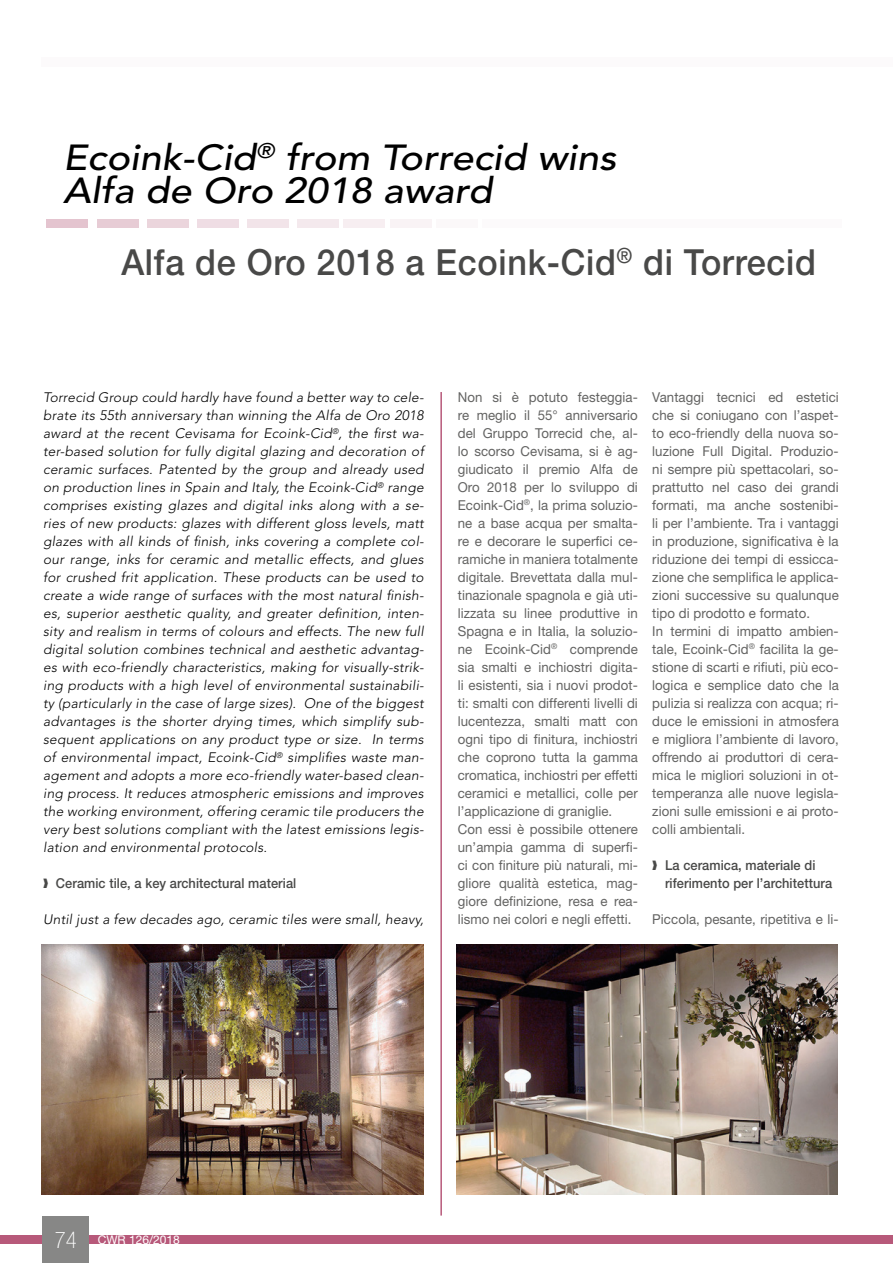
<style>
.page{position:relative;width:893px;height:1263px;background:#fff}
.page>*{position:absolute;margin:0;border:0;box-sizing:border-box;transform-origin:0 0}
.titolo_articolo_ENG{font:italic 500 36px "Avenir LT Std";color:#000;scale:1.1 1}
.titolo_articolo_ITA{font:500 36px "Helvetica Neue LT Std";letter-spacing:.02em;color:#494948;scale:.95 1}
.t1{font:100 condensed 22.95px "Helvetica Neue LT Std";color:#fff}
.testo_ITA{font:13.65px/18px "Helvetica Neue LT Std";letter-spacing:.005em;color:#636362;text-align:justify}
.testo_ENG{font:italic 300 13.65px/18px "Avenir LT Std";letter-spacing:.015em;color:#000;text-align:justify}
.t2{font:500 13.65px/18px "Helvetica Neue LT Std";letter-spacing:.005em;color:#494948;scale:.94 1}
.t3{font:12px "Helvetica Neue LT Std";color:#fff}
</style>
<div class="page">
<hr style="left:440px;top:392px;width:2px;height:823px;background:#b7597a">
<div style="left:0;top:1235px;width:893px;height:9px;background:#b7597a"></div>
<div style="left:43px;top:1216px;width:46px;height:47px;background:#878786"></div>
<div style="left:46px;top:219px;width:42px;height:9px;background:#e4c4cf"></div>
<div style="left:97px;top:219px;width:41px;height:9px;background:#e7ccd5"></div>
<div style="left:147px;top:219px;width:42px;height:9px;background:#ebd5dc"></div>
<div style="left:197px;top:219px;width:42px;height:9px;background:#efdde4"></div>
<div style="left:247px;top:219px;width:42px;height:9px;background:#f2e4e9"></div>
<div style="left:298px;top:219px;width:41px;height:9px;background:#f4e9ed"></div>
<div style="left:344px;top:219px;width:41px;height:9px;background:#f7eef1"></div>
<div style="left:390px;top:219px;width:41px;height:9px;background:#f9f3f5"></div>
<div style="left:436px;top:219px;width:41px;height:9px;background:#fbf8f9"></div>
<div style="left:482px;top:219px;width:360px;height:9px;background:#fcfafb"></div>
<div style="left:42px;top:57px;width:851px;height:10px;background:#fcfafb"></div>
<img style="left:42px;top:944px;width:381px;height:251px">
<img style="left:457px;top:944px;width:381px;height:251px">
<p class="titolo_articolo_ENG" style="left:63px;top:137px;width:504px">Ecoink-Cid<sup>®</sup> from Torrecid wins</p>
<p class="titolo_articolo_ENG" style="left:63px;top:170px;width:392px">Alfa de Oro 2018 award</p>
<p class="titolo_articolo_ITA" style="left:121px;top:241px;width:733px">Alfa de Oro 2018 a Ecoink-Cid<sup>®</sup> di Torrecid</p>
<p class="testo_ENG" style="left:43px;top:389px;width:382px">Torrecid Group could hardly have found a better way to cele&shy;brate its 55th anniversary than winning the Alfa de Oro 2018 award at the recent Cevisama for Ecoink-Cid<sup>®</sup>, the first wa&shy;ter-based solution for fully digital glazing and decoration of ceramic surfaces. Patented by the group and already used on production lines in Spain and Italy, the Ecoink-Cid<sup>®</sup> range comprises existing glazes and digital inks along with a se&shy;ries of new products: glazes with different gloss levels, matt glazes with all kinds of finish, inks covering a complete col&shy;our range, inks for ceramic and metallic effects, and glues for crushed frit application. These products can be used to create a wide range of surfaces with the most natural finish&shy;es, superior aesthetic quality, and greater definition, inten&shy;sity and realism in terms of colours and effects. The new full digital solution combines technical and aesthetic advantag&shy;es with eco-friendly characteristics, making for visually-strik&shy;ing products with a high level of environmental sustainabili&shy;ty (particularly in the case of large sizes). One of the biggest advantages is the shorter drying times, which simplify sub&shy;sequent applications on any product type or size. In terms of environmental impact, Ecoink-Cid<sup>®</sup> simplifies waste man&shy;agement and adopts a more eco-friendly water-based clean&shy;ing process. It reduces atmospheric emissions and improves the working environment, offering ceramic tile producers the very best solutions compliant with the latest emissions legis&shy;lation and environmental protocols.</p>
<p class="t2" style="left:43px;top:874px;width:271px">❱ Ceramic tile, a key architectural material</p>
<p class="testo_ENG" style="left:43px;top:911px;width:382px">Until just a few decades ago, ceramic tiles were small, heavy,</p>
<p class="testo_ITA" style="left:458px;top:388px;width:182px">Non si è potuto festeggia&shy;re meglio il 55° anniversario del Gruppo Torrecid che, al&shy;lo scorso Cevisama, si è ag&shy;giudicato il premio Alfa de Oro 2018 per lo sviluppo di Ecoink-Cid<sup>®</sup>, la prima soluzio&shy;ne a base acqua per smalta&shy;re e decorare le superfici ce&shy;ramiche in maniera totalmente digitale. Brevettata dalla mul&shy;tinazionale spagnola e già uti&shy;lizzata su linee produttive in Spagna e in Italia, la soluzio&shy;ne Ecoink-Cid<sup>®</sup> comprende sia smalti e inchiostri digita&shy;li esistenti, sia i nuovi prodot&shy;ti: smalti con differenti livelli di lucentezza, smalti matt con ogni tipo di finitura, inchiostri che coprono tutta la gamma cromatica, inchiostri per effetti ceramici e metallici, colle per l’applicazione di graniglie.</p>
<p class="testo_ITA" style="left:458px;top:820px;width:182px">Con essi è possibile ottenere un’ampia gamma di superfi&shy;ci con finiture più naturali, mi&shy;gliore qualità estetica, mag&shy;giore definizione, resa e rea&shy;lismo nei colori e negli effetti.</p>
<p class="testo_ITA" style="left:652px;top:388px;width:188px">Vantaggi tecnici ed estetici che si coniugano con l’aspet&shy;to eco-friendly della nuova so&shy;luzione Full Digital. Produzio&shy;ni sempre più spettacolari, so&shy;prattutto nel caso dei grandi formati, ma anche sostenibi&shy;li per l’ambiente. Tra i vantaggi in produzione, significativa è la riduzione dei tempi di essicca&shy;zione che semplifica le applica&shy;zioni successive su qualunque tipo di prodotto e formato.</p>
<p class="testo_ITA" style="left:652px;top:622px;width:188px">In termini di impatto ambien&shy;tale, Ecoink-Cid<sup>®</sup> facilita la ge&shy;stione di scarti e rifiuti, più eco&shy;logica e semplice dato che la pulizia si realizza con acqua; ri&shy;duce le emissioni in atmosfera e migliora l’ambiente di lavoro, offrendo ai produttori di cera&shy;mica le migliori soluzioni in ot&shy;temperanza alle nuove legisla&shy;zioni sulle emissioni e ai proto&shy;colli ambientali.</p>
<p class="t2" style="left:665px;top:856px;width:179px;text-indent:-13px">❱ La ceramica, materiale di riferimento per l’architettura</p>
<p class="testo_ITA" style="left:652px;top:910px;width:188px">Piccola, pesante, ripetitiva e li-</p>
<p class="t1" style="left:55px;top:1227px;width:24px">74</p>
<p class="t3" style="left:98px;top:1232px;width:84px">CWR 126/2018</p>
</div>
